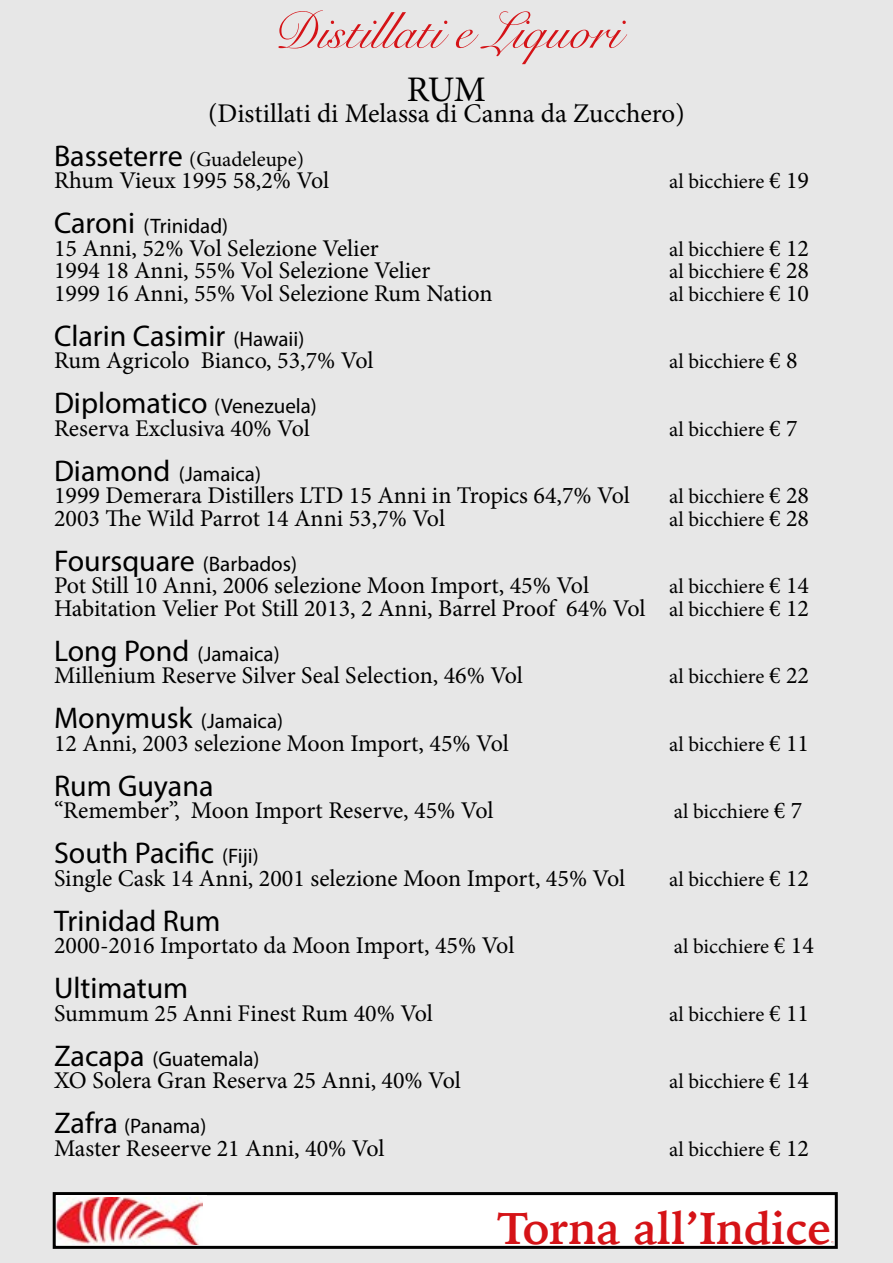
<style>
.page{position:relative;width:893px;height:1263px;background:#e7e7e7}
.page>*{position:absolute;margin:0;border:0;box-sizing:border-box;transform-origin:0 0}
.t1{font:51px "Snell Roundhand";color:#d51317}
.t2{font:700 45px "Iowan Old Style";color:#d51317}
.t3{font:36px "Minion Pro";color:#000}
.t4{font:30px "Myriad Pro";color:#000}
.t5{font:27px "Minion Pro";color:#000}
.t6{font:24px "Minion Pro";color:#000}
.t7{font:21px "Minion Pro";color:#000}
.t8{font:21px "Myriad Pro";color:#000}
.s1{font-family:"Myriad Pro";font-size:30px}
.s2{font-size:24px}
.s3{font-size:30px}
.s4{font-size:21px}
</style>
<div class="page">
<div style="left:54px;top:1193px;width:782px;height:54px;background:#fff"></div>
<div style="left:53px;top:1192px;width:785px;height:57px;border:3px solid #000"></div>
<div style="left:56px;top:1196px;width:151px;height:49px;background:linear-gradient(to bottom,#fff,#fff)"></div>
<img style="left:56px;top:1198px;width:147px;height:47px">
<h1 class="t1" style="left:272px;top:-9px;width:350px">Distillati e Liquori</h1>
<h3 class="t3" style="left:407px;top:66px;width:81px">RUM</h3>
<p class="t5" style="left:208px;top:95px;width:478px">(Distillati di Melassa di Canna da Zucchero)</p>
<p class="t7" style="left:54px;top:145px;width:251px"><span class="s1">Basseterre</span> (Guadeleupe)</p>
<p class="t6" style="left:54px;top:164px;width:277px">Rhum Vieux 1995 58,2% Vol</p>
<p class="t7" style="left:669px;top:167px;width:142px">al bicchiere <span class="s2">€ 19</span></p>
<p class="t8" style="left:54px;top:213px;width:176px"><span class="s3">Caroni</span> (Trinidad)</p>
<p class="t6" style="left:54px;top:232px;width:326px">15 Anni, 52% Vol Selezione Velier</p>
<p class="t7" style="left:669px;top:235px;width:142px">al bicchiere <span class="s2">€ 12</span></p>
<p class="t6" style="left:54px;top:254px;width:378px">1994 18 Anni, 55% Vol Selezione Velier</p>
<p class="t7" style="left:669px;top:257px;width:142px">al bicchiere <span class="s2">€ 28</span></p>
<p class="t6" style="left:54px;top:277px;width:440px">1999 16 Anni, 55% Vol Selezione Rum Nation</p>
<p class="t7" style="left:669px;top:280px;width:142px">al bicchiere <span class="s2">€ 10</span></p>
<p class="t4" style="left:54px;top:317px;width:252px">Clarin Casimir <span class="s4">(Hawaii)</span></p>
<p class="t6" style="left:54px;top:344px;width:321px">Rum Agricolo Bianco, 53,7% Vol</p>
<p class="t7" style="left:669px;top:347px;width:130px">al bicchiere <span class="s2">€ 8</span></p>
<p class="t4" style="left:54px;top:385px;width:264px">Diplomatico <span class="s4">(Venezuela)</span></p>
<p class="t6" style="left:54px;top:412px;width:257px">Reserva Exclusiva 40% Vol</p>
<p class="t7" style="left:669px;top:415px;width:130px">al bicchiere <span class="s2">€ 7</span></p>
<p class="t8" style="left:54px;top:461px;width:208px"><span class="s3">Diamond</span> (Jamaica)</p>
<p class="t6" style="left:54px;top:479px;width:577px">1999 Demerara Distillers LTD 15 Anni in Tropics 64,7% Vol</p>
<p class="t7" style="left:669px;top:482px;width:142px">al bicchiere <span class="s2">€ 28</span></p>
<p class="t6" style="left:54px;top:502px;width:393px">2003 The Wild Parrot 14 Anni 53,7% Vol</p>
<p class="t7" style="left:669px;top:505px;width:142px">al bicchiere <span class="s2">€ 28</span></p>
<p class="t4" style="left:54px;top:542px;width:245px">Foursquare <span class="s4">(Barbados)</span></p>
<p class="t6" style="left:54px;top:569px;width:537px">Pot Still 10 Anni, 2006 selezione Moon Import, 45% Vol</p>
<p class="t7" style="left:669px;top:572px;width:142px">al bicchiere <span class="s2">€ 14</span></p>
<p class="t6" style="left:54px;top:592px;width:757px">Habitation Velier Pot Still 2013, 2 Anni, Barrel Proof 64% Vol <span class="s4">al bicchiere</span> € 12</p>
<p class="t8" style="left:54px;top:641px;width:227px"><span class="s3">Long Pond</span> (Jamaica)</p>
<p class="t6" style="left:54px;top:659px;width:470px">Millenium Reserve Silver Seal Selection, 46% Vol</p>
<p class="t7" style="left:669px;top:662px;width:142px">al bicchiere <span class="s2">€ 22</span></p>
<p class="t8" style="left:54px;top:708px;width:231px"><span class="s3">Monymusk</span> (Jamaica)</p>
<p class="t6" style="left:54px;top:727px;width:456px">12 Anni, 2003 selezione Moon Import, 45% Vol</p>
<p class="t7" style="left:669px;top:730px;width:142px">al bicchiere <span class="s2">€ 11</span></p>
<p class="t4" style="left:54px;top:767px;width:161px">Rum Guyana</p>
<p class="t6" style="left:54px;top:794px;width:441px">“Remember”, Moon Import Reserve, 45% Vol</p>
<p class="t7" style="left:674px;top:797px;width:130px">al bicchiere <span class="s2">€ 7</span></p>
<p class="t4" style="left:54px;top:835px;width:206px">South Pacific <span class="s4">(Fiji)</span></p>
<p class="t6" style="left:54px;top:862px;width:573px">Single Cask 14 Anni, 2001 selezione Moon Import, 45% Vol</p>
<p class="t7" style="left:669px;top:865px;width:142px">al bicchiere <span class="s2">€ 12</span></p>
<p class="t4" style="left:54px;top:902px;width:168px">Trinidad Rum</p>
<p class="t6" style="left:54px;top:929px;width:462px">2000-2016 Importato da Moon Import, 45% Vol</p>
<p class="t7" style="left:674px;top:932px;width:142px">al bicchiere <span class="s2">€ 14</span></p>
<p class="t4" style="left:54px;top:970px;width:136px">Ultimatum</p>
<p class="t6" style="left:54px;top:997px;width:381px">Summum 25 Anni Finest Rum 40% Vol</p>
<p class="t7" style="left:669px;top:1000px;width:142px">al bicchiere <span class="s2">€ 11</span></p>
<p class="t8" style="left:54px;top:1046px;width:207px"><span class="s3">Zacapa</span> (Guatemala)</p>
<p class="t6" style="left:54px;top:1064px;width:408px">XO Solera Gran Reserva 25 Anni, 40% Vol</p>
<p class="t7" style="left:669px;top:1067px;width:142px">al bicchiere <span class="s2">€ 14</span></p>
<p class="t8" style="left:54px;top:1113px;width:154px"><span class="s3">Zafra</span> (Panama)</p>
<p class="t6" style="left:54px;top:1132px;width:332px">Master Reseerve 21 Anni, 40% Vol</p>
<p class="t7" style="left:669px;top:1135px;width:142px">al bicchiere <span class="s2">€ 12</span></p>
<h2 class="t2" style="left:498px;top:1187px;width:335px">Torna all’Indice</h2>
</div>
